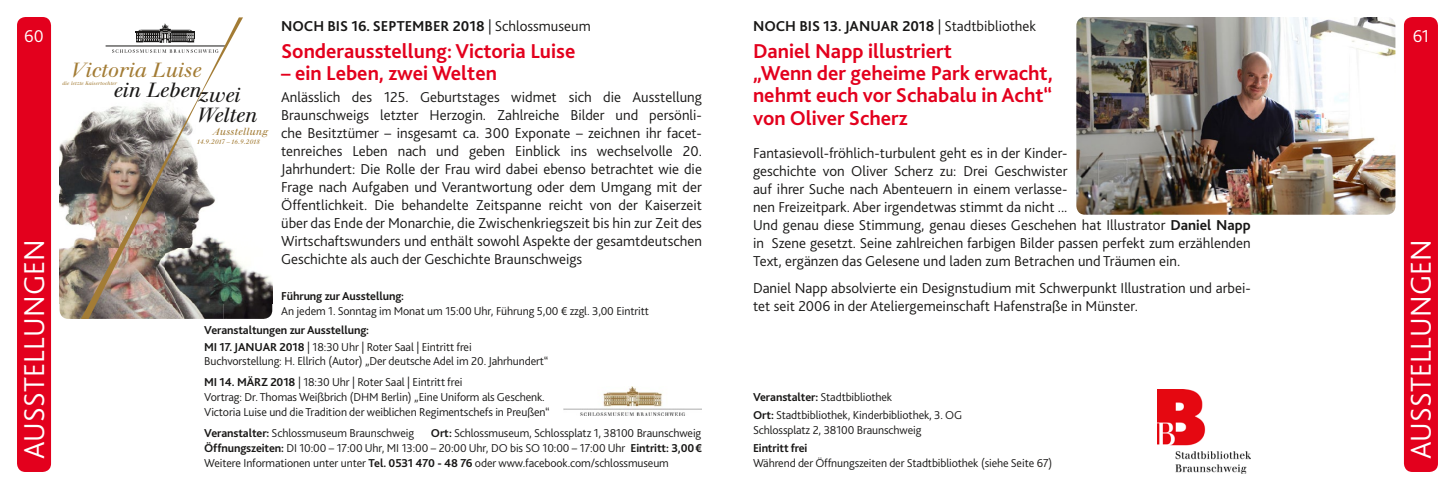
<style>
.page{position:relative;width:1455px;height:489px;background:#fff}
.page>*{position:absolute;margin:0;border:0;box-sizing:border-box;transform-origin:0 0}
.t1{font:300 30px "Bliss 2";letter-spacing:.005em;color:#fff}
.t2{font:700 21px/22.5px "Bliss 2";color:#e3001d}
.t3{font:italic 20.25px/19.8px "Walbaum BSK";color:#181716}
.t4{font:italic 20.25px "Walbaum BSK";color:#a37c35}
.t5{font:300 18px "Bliss 2";color:#fff}
.t6{font:300 15px/18px "Bliss 2";color:#181716}
.t7{font:700 15px "Bliss 2";color:#181716}
.t8{font:300 12px/15px "Bliss 2";letter-spacing:-.01em;color:#181716}
.t9{font:700 12px/16.5px "Bliss 2";letter-spacing:-.01em;color:#181716}
.t10{font:italic 10.2px "Walbaum BSK";letter-spacing:.02em;color:#a37c35}
.t11{font:italic 6.75px "Walbaum BSK";letter-spacing:-.045em;color:#a37c35}
.t12{font:italic 5.1px "Walbaum BSK";letter-spacing:.02em;color:#a37c35}
.s1{font-weight:300}
.s2{font-weight:700}
</style>
<div class="page">
<div style="left:17px;top:17px;width:34px;height:455px;background:#e3001d;border-radius:9px"></div>
<div style="left:1403px;top:17px;width:34px;height:455px;background:#e3001d;border-radius:9px"></div>
<img style="left:60px;top:17px;width:212px;height:302px">
<img style="left:1076px;top:17px;width:319px;height:198px">
<img style="left:1157px;top:389px;width:93px;height:84px">
<img style="left:563px;top:387px;width:139px;height:29px">
<p class="t5" style="left:24px;top:24px;width:21px">60</p>
<h1 class="t1" style="left:15px;top:459px;width:221px;rotate:-90deg">AUSSTELLUNGEN</h1>
<p class="t7" style="left:281px;top:16px;width:311px">NOCH BIS 16. SEPTEMBER 2018 <span class="s1">| Schlossmuseum</span></p>
<h2 class="t2" style="left:281px;top:39px;width:296px">Sonderausstellung: Victoria Luise</h2>
<h2 class="t2" style="left:281px;top:61px;width:217px">– ein Leben, zwei Welten</h2>
<p class="t6" style="left:281px;top:88px;width:422px;text-align:justify">Anlässlich des 125. Geburtstages widmet sich die Ausstellung Braunschweigs letzter Herzogin. Zahlreiche Bilder und persönli&shy;che Besitztümer – insgesamt ca. 300 Exponate – zeichnen ihr facet&shy;tenreiches Leben nach und geben Einblick ins wechselvolle 20.<br>Jahrhundert: Die Rolle der Frau wird dabei ebenso betrachtet wie die Frage nach Aufgaben und Verantwortung oder dem Umgang mit der Öffentlichkeit. Die behandelte Zeitspanne reicht von der Kaiserzeit über das Ende der Monarchie, die Zwischenkriegszeit bis hin zur Zeit des Wirtschaftswunders und enthält sowohl Aspekte der gesamtdeutschen Geschichte als auch der Geschichte Braunschweigs</p>
<p class="t9" style="left:281px;top:288px;width:124px">Führung zur Ausstellung:</p>
<p class="t8" style="left:281px;top:303px;width:369px">An jedem 1. Sonntag im Monat um 15:00 Uhr, Führung 5,00 € zzgl. 3,00 Eintritt</p>
<p class="t9" style="left:204px;top:322px;width:269px">Veranstaltungen zur Ausstellung:<br>MI 17. JANUAR 2018 <span class="s1">| 18:30 Uhr | Roter Saal | Eintritt frei</span></p>
<p class="t8" style="left:204px;top:350px;width:346px;line-height:21px">Buchvorstellung: H. Ellrich (Autor) „Der deutsche Adel im 20. Jahrhundert“<br><span class="s2">MI 14. MÄRZ 2018</span> | 18:30 Uhr | Roter Saal | Eintritt frei</p>
<p class="t8" style="left:204px;top:389px;width:347px">Vortrag: Dr. Thomas Weißbrich (DHM Berlin) „Eine Uniform als Geschenk.<br>Victoria Luise und die Tradition der weiblichen Regimentschefs in Preußen“</p>
<p class="t8" style="left:204px;top:425px;width:211px"><span class="s2">Veranstalter:</span> Schlossmuseum Braunschweig</p>
<h3 class="t4" style="left:71px;top:59px;width:131px">Victoria Luise</h3>
<h3 class="t3" style="left:197px;top:86px;width:61px">zwei<br>Welten</h3>
<p class="t12" style="left:62px;top:80px;width:56px">die letzte Kaisertochter</p>
<h3 class="t3" style="left:113px;top:80px;width:89px">ein Leben</h3>
<p class="t10" style="left:212px;top:126px;width:57px">Ausstellung</p>
<p class="t11" style="left:196px;top:138px;width:65px">14.9.2017 – 16.9.2018</p>
<p class="t8" style="left:204px;top:425px;width:499px;text-align:justify;text-indent:227px"><span class="s2">Ort:</span> Schlossmuseum, Schlossplatz 1, 38100 Braunschweig <span class="s2">Öffnungszeiten:</span> DI 10:00 – 17:00 Uhr, MI 13:00 – 20:00 Uhr, DO bis SO 10:00 – 17:00 Uhr <span class="s2">Eintritt: 3,00€ </span>Weitere Informationen unter unter <span class="s2">Tel. 0531 470 - 48 76</span> oder www.facebook.com/schlossmuseum</p>
<p class="t7" style="left:753px;top:16px;width:285px">NOCH BIS 13. JANUAR 2018 <span class="s1">| Stadtbibliothek</span></p>
<h2 class="t2" style="left:753px;top:39px;width:301px">Daniel Napp illustriert<br>„Wenn der geheime Park erwacht, nehmt euch vor Schabalu in Acht“ von Oliver Scherz</h2>
<p class="t6" style="left:753px;top:143px;width:499px">Fantasievoll-fröhlich-turbulent geht es in der Kinder-<br>geschichte von Oliver Scherz zu: Drei Geschwister<br>auf ihrer Suche nach Abenteuern in einem verlasse-<br>nen Freizeitpark. Aber irgendetwas stimmt da nicht ...<br>Und genau diese Stimmung, genau dieses Geschehen hat Illustrator <span class="s2">Daniel Napp </span>in Szene gesetzt. Seine zahlreichen farbigen Bilder passen perfekt zum erzählenden Text, ergänzen das Gelesene und laden zum Betrachen und Träumen ein.</p>
<p class="t6" style="left:753px;top:278px;width:499px">Daniel Napp absolvierte ein Designstudium mit Schwerpunkt Illustration und arbei&shy;tet seit 2006 in der Ateliergemeinschaft Hafenstraße in Münster.</p>
<p class="t8" style="left:753px;top:388px;width:211px;line-height:18px"><span class="s2">Veranstalter:</span> Stadtbibliothek<br><span class="s2">Ort:</span> Stadtbibliothek, Kinderbibliothek, 3. OG</p>
<p class="t8" style="left:753px;top:422px;width:170px">Schlossplatz 2, 38100 Braunschweig</p>
<p class="t9" style="left:753px;top:439px;width:56px">Eintritt frei</p>
<p class="t8" style="left:753px;top:455px;width:301px">Während der Öffnungszeiten der Stadtbibliothek (siehe Seite 67)</p>
<p class="t5" style="left:1412px;top:24px;width:18px">61</p>
<h1 class="t1" style="left:1402px;top:459px;width:221px;rotate:-90deg">AUSSTELLUNGEN</h1>
</div>
